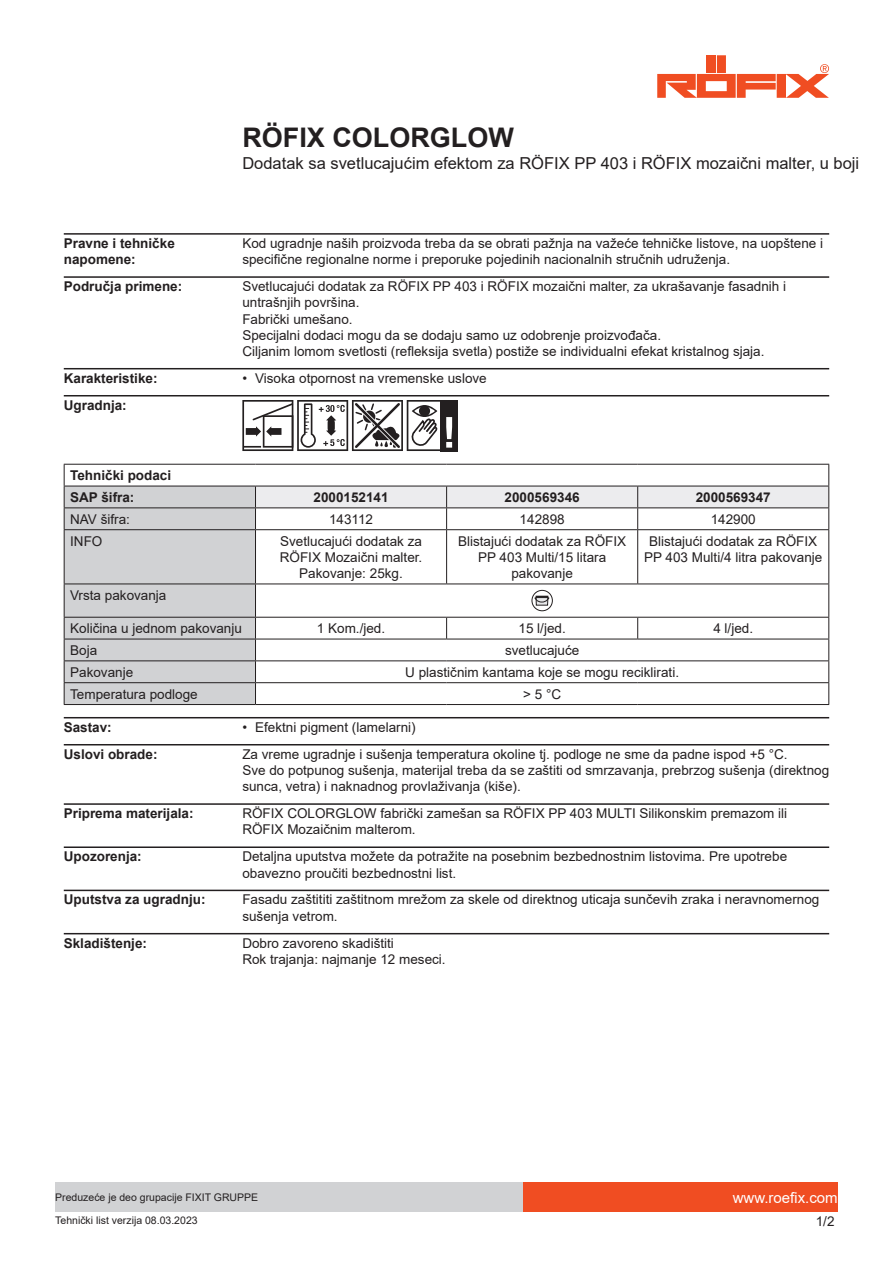
<style>
.page{position:relative;width:893px;height:1263px;background:#fff}
.page>*{position:absolute;margin:0;border:0;box-sizing:border-box;transform-origin:0 0}
.t1{font:700 27px "Arial";color:#231f20}
.t2{font:16.5px "Arial";color:#231f20}
.t3{font:15px "Arial";color:#fff}
.t4{font:13.5px/16.2px "Arial";color:#231f20}
.t5{font:700 13.5px/16.2px "Arial";color:#231f20}
.t6{font:10.5px "Arial";color:#231f20}
</style>
<div class="page">
<div style="left:717px;top:55px;width:9px;height:18px;background:#f04d22"></div>
<div style="left:707px;top:55px;width:9px;height:18px;background:#f04d22"></div>
<svg style="left:657px;top:64px;width:172px;height:34px"></svg>
<div style="left:523px;top:1182px;width:315px;height:30px;background:#f04d22"></div>
<div style="left:55px;top:1182px;width:468px;height:30px;background:#d1d2d4"></div>
<hr style="left:64px;top:233px;width:765px;height:2px;background:#231f20">
<hr style="left:64px;top:276px;width:765px;height:2px;background:#231f20">
<hr style="left:64px;top:368px;width:765px;height:1px;background:#231f20">
<hr style="left:64px;top:395px;width:765px;height:1px;background:#231f20">
<svg style="left:242px;top:400px;width:216px;height:51px"></svg>
<hr style="left:64px;top:464px;width:191px;height:1px;background:#231f20">
<hr style="left:255px;top:464px;width:192px;height:1px;background:#231f20">
<hr style="left:447px;top:464px;width:191px;height:1px;background:#231f20">
<hr style="left:638px;top:464px;width:191px;height:1px;background:#231f20">
<hr style="left:64px;top:704px;width:191px;height:1px;background:#231f20">
<hr style="left:255px;top:704px;width:192px;height:1px;background:#231f20">
<hr style="left:447px;top:704px;width:191px;height:1px;background:#231f20">
<hr style="left:638px;top:704px;width:191px;height:1px;background:#231f20">
<svg style="left:64px;top:465px;width:765px;height:239px"></svg>
<hr style="left:64px;top:717px;width:765px;height:1px;background:#231f20">
<hr style="left:64px;top:744px;width:765px;height:1px;background:#231f20">
<hr style="left:64px;top:803px;width:765px;height:2px;background:#231f20">
<hr style="left:64px;top:846px;width:765px;height:2px;background:#231f20">
<hr style="left:64px;top:890px;width:765px;height:1px;background:#231f20">
<hr style="left:64px;top:933px;width:765px;height:1px;background:#231f20">
<h1 class="t1" style="left:242px;top:119px;width:273px">RÖFIX COLORGLOW</h1>
<p class="t2" style="left:242px;top:152px;width:618px">Dodatak sa svetlucajućim efektom za RÖFIX PP 403 i RÖFIX mozaični malter, u boji</p>
<p class="t5" style="left:64px;top:235px;width:113px">Pravne i tehničke napomene:</p>
<p class="t4" style="left:242px;top:235px;width:582px">Kod ugradnje naših proizvoda treba da se obrati pažnja na važeće tehničke listove, na uopštene i specifične regionalne norme i preporuke pojedinih nacionalnih stručnih udruženja.</p>
<p class="t5" style="left:64px;top:278px;width:120px">Područja primene:</p>
<p class="t4" style="left:242px;top:278px;width:545px">Svetlucajući dodatak za RÖFIX PP 403 i RÖFIX mozaični malter, za ukrašavanje fasadnih i untrašnjih površina.<br>Fabrički umešano.<br>Specijalni dodaci mogu da se dodaju samo uz odobrenje proizvođača.<br>Ciljanim lomom svetlosti (refleksija svetla) postiže se individualni efekat kristalnog sjaja.</p>
<p class="t5" style="left:64px;top:370px;width:95px">Karakteristike:</p>
<p class="t4" style="left:242px;top:370px;width:246px">• Visoka otpornost na vremenske uslove</p>
<p class="t5" style="left:64px;top:397px;width:65px">Ugradnja:</p>
<p class="t5" style="left:70px;top:464px;width:103px;line-height:21.9px">Tehnički podaci<br>SAP šifra:</p>
<p class="t5" style="left:313px;top:489px;width:77px">2000152141</p>
<p class="t5" style="left:505px;top:489px;width:77px">2000569346</p>
<p class="t5" style="left:696px;top:489px;width:77px">2000569347</p>
<p class="t4" style="left:70px;top:511px;width:61px">NAV šifra:</p>
<p class="t4" style="left:329px;top:511px;width:46px">143112</p>
<p class="t4" style="left:520px;top:511px;width:47px">142898</p>
<p class="t4" style="left:711px;top:511px;width:47px">142900</p>
<p class="t4" style="left:70px;top:533px;width:34px">INFO</p>
<p class="t4" style="left:280px;top:533px;width:144px;text-align:center">Svetlucajući dodatak za<br>RÖFIX Mozaični malter.<br>Pakovanje: 25kg.</p>
<p class="t4" style="left:458px;top:533px;width:170px;text-align:center">Blistajući dodatak za RÖFIX<br>PP 403 Multi/15 litara pakovanje</p>
<p class="t4" style="left:644px;top:533px;width:180px;text-align:center">Blistajući dodatak za RÖFIX<br>PP 403 Multi/4 litra pakovanje</p>
<p class="t4" style="left:70px;top:587px;width:98px">Vrsta pakovanja</p>
<p class="t4" style="left:70px;top:620px;width:173px">Količina u jednom pakovanju</p>
<p class="t4" style="left:317px;top:620px;width:70px">1 Kom./jed.</p>
<p class="t4" style="left:518px;top:620px;width:49px">15 l/jed.</p>
<p class="t4" style="left:713px;top:620px;width:41px">4 l/jed.</p>
<p class="t4" style="left:70px;top:642px;width:29px">Boja</p>
<p class="t4" style="left:505px;top:642px;width:76px">svetlucajuće</p>
<p class="t4" style="left:70px;top:664px;width:65px">Pakovanje</p>
<p class="t4" style="left:405px;top:664px;width:275px">U plastičnim kantama koje se mogu reciklirati.</p>
<p class="t4" style="left:70px;top:686px;width:129px">Temperatura podloge</p>
<p class="t4" style="left:523px;top:686px;width:40px">&gt; 5 °C</p>
<p class="t5" style="left:64px;top:719px;width:50px">Sastav:</p>
<p class="t4" style="left:242px;top:719px;width:175px">• Efektni pigment (lamelarni)</p>
<p class="t5" style="left:64px;top:746px;width:95px">Uslovi obrade:</p>
<p class="t4" style="left:242px;top:746px;width:588px">Za vreme ugradnje i sušenja temperatura okoline tj. podloge ne sme da padne ispod +5 °C.<br>Sve do potpunog sušenja, materijal treba da se zaštiti od smrzavanja, prebrzog sušenja (direktnog sunca, vetra) i naknadnog provlaživanja (kiše).</p>
<p class="t5" style="left:64px;top:805px;width:131px">Priprema materijala:</p>
<p class="t4" style="left:242px;top:805px;width:546px">RÖFIX COLORGLOW fabrički zamešan sa RÖFIX PP 403 MULTI Silikonskim premazom ili<br>RÖFIX Mozaičnim malterom.</p>
<p class="t5" style="left:64px;top:849px;width:80px">Upozorenja:</p>
<p class="t4" style="left:242px;top:848px;width:546px">Detaljna uputstva možete da potražite na posebnim bezbednostnim listovima. Pre upotrebe obavezno proučiti bezbednostni list.</p>
<p class="t5" style="left:64px;top:892px;width:143px">Uputstva za ugradnju:</p>
<p class="t4" style="left:242px;top:891px;width:578px">Fasadu zaštititi zaštitnom mrežom za skele od direktnog uticaja sunčevih zraka i neravnomernog sušenja vetrom.</p>
<p class="t5" style="left:64px;top:935px;width:85px">Skladištenje:</p>
<p class="t4" style="left:242px;top:935px;width:205px">Dobro zavoreno skadištiti<br>Rok trajanja: najmanje 12 meseci.</p>
<p class="t6" style="left:55px;top:1190px;width:204px">Preduzeće je deo grupacije FIXIT GRUPPE</p>
<p class="t3" style="left:733px;top:1187px;width:107px">www.roefix.com</p>
<p class="t6" style="left:55px;top:1213px;width:144px">Tehnički list verzija 08.03.2023</p>
<p class="t4" style="left:816px;top:1213px;width:20px">1/2</p>
</div>
